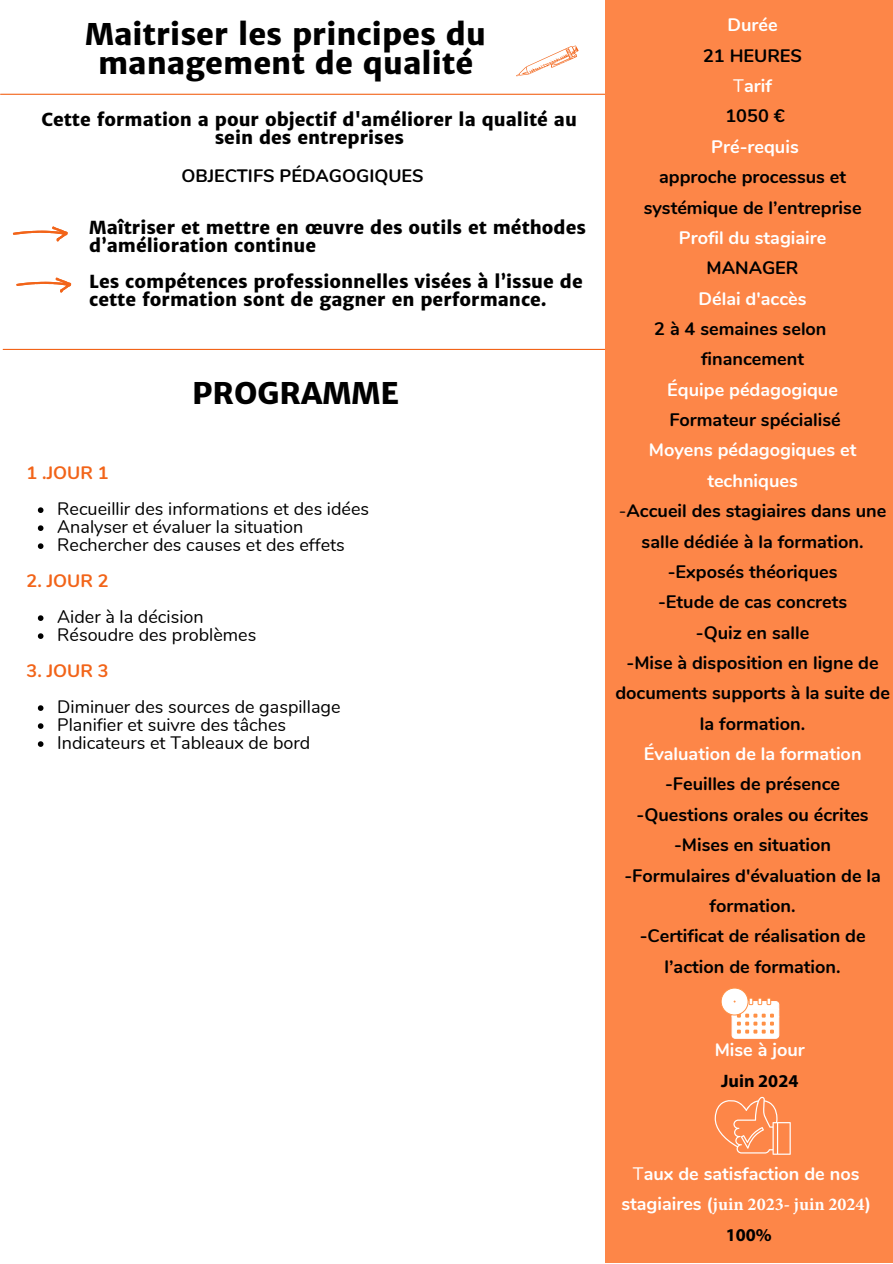
<style>
.page{position:relative;width:893px;height:1264px;background:#fff}
.page>*{position:absolute;margin:0;border:0;box-sizing:border-box;transform-origin:0 0}
.t1{font:800 30px/29.2px "Merriweather Sans";color:#000;text-align:center}
.t2{font:700 18px/30.3px "Nunito";color:#000;text-align:center}
.t3{font:800 18px/18px "Merriweather Sans";color:#000}
.t4{font:18px "Nunito";color:#000}
.t5{font:700 18px/30.3px "Nunito";color:#fff;text-align:center}
.t6{font:700 18px "Nunito";color:#f26419}
.s1{font-weight:400}
.s2{font-family:"Myriad Pro";color:#000}
.s3{font-family:"Minion Pro"}
</style>
<div class="page">
<hr style="left:1px;top:94px;width:891px;height:1px;background:#f26419">
<hr style="left:3px;top:349px;width:606px;height:1px;background:#f26419">
<div style="left:605px;top:0;width:287px;height:1262px;background:#fd8648"></div>
<svg style="left:516px;top:45px;width:62px;height:31px"></svg>
<svg style="left:13px;top:226px;width:55px;height:15px"></svg>
<svg style="left:16px;top:277px;width:55px;height:15px"></svg>
<svg style="left:721px;top:988px;width:58px;height:51px"></svg>
<svg style="left:714px;top:1096px;width:76px;height:58px"></svg>
<svg style="left:38px;top:507px;width:5px;height:6px"></svg>
<svg style="left:38px;top:525px;width:5px;height:6px"></svg>
<svg style="left:38px;top:543px;width:5px;height:6px"></svg>
<svg style="left:38px;top:615px;width:5px;height:6px"></svg>
<svg style="left:38px;top:633px;width:5px;height:6px"></svg>
<svg style="left:38px;top:705px;width:5px;height:6px"></svg>
<svg style="left:38px;top:723px;width:5px;height:6px"></svg>
<svg style="left:38px;top:741px;width:5px;height:6px"></svg>
<p class="t1" style="left:85px;top:19px;width:402px">Maitriser les principes du management de qualité</p>
<p class="t3" style="left:42px;top:110px;width:537px;text-align:center">Cette formation a pour objectif d'améliorer la qualité au sein des entreprises</p>
<p class="t2" style="left:181px;top:161px;width:244px">OBJECTIFS PÉDAGOGIQUES</p>
<p class="t3" style="left:89px;top:218px;width:498px">Maîtriser et mettre en œuvre des outils et méthodes d’amélioration continue</p>
<p class="t3" style="left:89px;top:272px;width:495px">Les compétences professionnelles visées à l’issue de cette formation sont de gagner en performance.</p>
<p class="t6" style="left:27px;top:461px;width:83px">1 .JOUR 1</p>
<p class="t1" style="left:192px;top:378px;width:208px">PROGRAMME</p>
<p class="t4" style="left:57px;top:497px;width:313px">Recueillir des informations et des idées</p>
<p class="t4" style="left:57px;top:515px;width:247px">Analyser et évaluer la situation</p>
<p class="t4" style="left:57px;top:533px;width:289px">Rechercher des causes et des effets</p>
<p class="t6" style="left:27px;top:569px;width:83px">2. JOUR 2</p>
<p class="t4" style="left:57px;top:605px;width:148px">Aider à la décision</p>
<p class="t4" style="left:57px;top:623px;width:201px">Résoudre des problèmes</p>
<p class="t6" style="left:27px;top:659px;width:83px">3. JOUR 3</p>
<p class="t4" style="left:57px;top:695px;width:285px">Diminuer des sources de gaspillage</p>
<p class="t4" style="left:57px;top:713px;width:230px">Planifier et suivre des tâches</p>
<p class="t4" style="left:57px;top:731px;width:254px">Indicateurs et Tableaux de bord</p>
<p class="t5" style="left:727px;top:10px;width:52px">Durée</p>
<p class="t2" style="left:703px;top:41px;width:100px">21 HEURES</p>
<p class="t5" style="left:733px;top:71px;width:40px"><span class="s1">T</span>arif</p>
<p class="t2" style="left:725px;top:101px;width:61px">1050 €</p>
<p class="t5" style="left:711px;top:132px;width:89px">Pré-requis</p>
<p class="t2" style="left:643px;top:162px;width:219px">approche processus et systémique de l’entreprise</p>
<p class="t5" style="left:678px;top:223px;width:149px">Profil du stagiaire</p>
<p class="t2" style="left:706px;top:253px;width:93px">MANAGER</p>
<p class="t5" style="left:698px;top:283px;width:109px">Délai d'accès</p>
<p class="t2" style="left:701px;top:314px;width:127px;text-align:left;text-indent:-47px">2 à 4 semaines selon financement</p>
<p class="t5" style="left:667px;top:374px;width:172px">Équipe pédagogique</p>
<p class="t2" style="left:669px;top:405px;width:173px">Formateur spécialisé</p>
<p class="t5" style="left:648px;top:435px;width:209px">Moyens pédagogiques et techniques</p>
<p class="t2" style="left:618px;top:496px;width:269px"><span class="s1">-</span>Accueil des stagiaires dans une salle dédiée à la formation.</p>
<p class="t2" style="left:667px;top:557px;width:171px">-Exposés théoriques</p>
<p class="t2" style="left:658px;top:587px;width:190px">-Etude de cas concrets</p>
<p class="t2" style="left:695px;top:617px;width:115px">-Quiz en salle</p>
<p class="t2" style="left:615px;top:648px;width:276px">-Mise à disposition en ligne de documents supports à la suite de la formation.</p>
<p class="t5" style="left:643px;top:739px;width:219px">Évaluation de la formation</p>
<p class="t2" style="left:665px;top:769px;width:177px">-Feuilles de présence</p>
<p class="t2" style="left:636px;top:799px;width:234px">-Questions orales ou écrites</p>
<p class="t2" style="left:674px;top:830px;width:159px">-Mises en situation</p>
<p class="t2" style="left:624px;top:860px;width:258px">-Formulaires d'évaluation de la formation.</p>
<p class="t2" style="left:639px;top:921px;width:227px">-Certificat de réalisation de l’action de formation.</p>
<p class="t5" style="left:714px;top:1034px;width:91px;line-height:31.3px">Mise à jour<br><span class="s2">Juin 2024</span></p>
<p class="t5" style="left:621px;top:1158px;width:251px"><span class="s1">T</span>aux de satisfaction de nos stagiaires (<span class="s3">juin 2023- juin 2024</span>)<br><span class="s2">100%</span></p>
</div>
